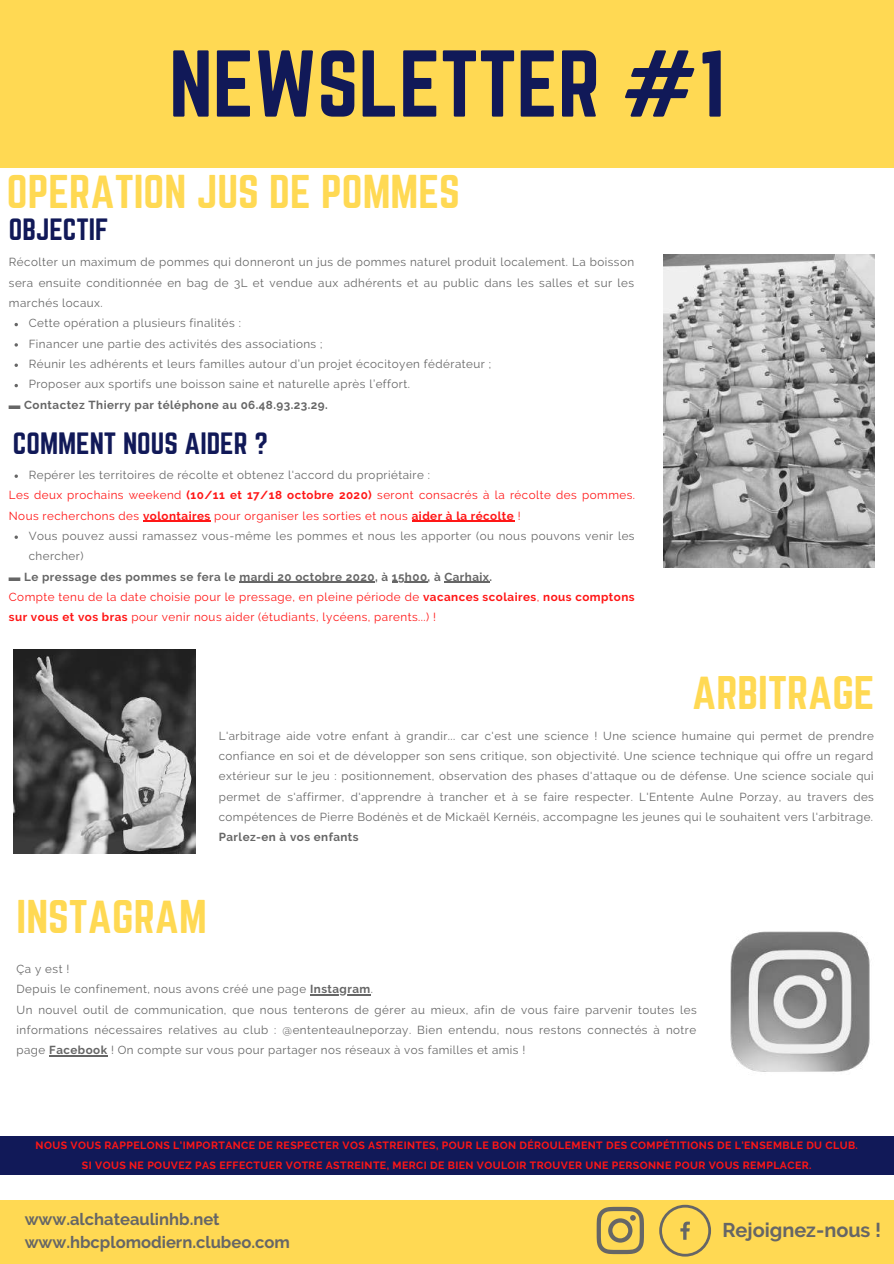
<style>
.page{position:relative;width:894px;height:1264px;background:#fff}
.page>*{position:absolute;margin:0;border:0;box-sizing:border-box;transform-origin:0 0}
.t1{font:82.8px "Norwester";color:#111958}
.t2{font:41.55px "Norwester";color:#ffd953}
.t3{font:41.4px "Norwester";color:#ffd953}
.t4{font:27px "Norwester";color:#111958}
.t5{font:700 19.8px "Raleway";color:#666}
.t6{font:700 16.5px/22.5px "Raleway";color:#666}
.t7{font:11.55px/20.2px "Raleway";letter-spacing:.04em;color:#666}
.t8{font:11.55px/20.2px "Raleway";letter-spacing:.04em;color:#ff1616}
.t9{font:700 11.55px "Raleway";letter-spacing:.04em;color:#666}
.t10{font:700 10.5px/20.2px "Raleway";letter-spacing:.04em;color:#ff1616;text-align:center}
.s1{color:#000}
.s2{font-family:"Liberation Serif"}
.s3{font-weight:700}
.s4{font-family:"Liberation Serif";font-weight:700;color:#666}
.s5{font-weight:700;color:#666}
</style>
<div class="page">
<div style="left:0;top:0;width:893px;height:168px;background:#ffd953"></div>
<img style="left:663px;top:254px;width:211px;height:313px">
<img style="left:13px;top:649px;width:183px;height:204px">
<svg style="left:15px;top:474px;width:3px;height:4px"></svg>
<svg style="left:15px;top:535px;width:3px;height:4px"></svg>
<hr style="left:143px;top:521px;width:68px;height:1px;background:#ff1616">
<hr style="left:411px;top:521px;width:103px;height:1px;background:#ff1616">
<hr style="left:239px;top:582px;width:136px;height:1px;background:#666">
<hr style="left:392px;top:582px;width:35px;height:1px;background:#666">
<hr style="left:444px;top:582px;width:45px;height:1px;background:#666">
<hr style="left:310px;top:994px;width:60px;height:1px;background:#666">
<hr style="left:49px;top:1055px;width:59px;height:1px;background:#666">
<img style="left:730px;top:931px;width:140px;height:141px">
<div style="left:0;top:1199px;width:893px;height:64px;background:#ffd953"></div>
<svg style="left:659px;top:1204px;width:51px;height:52px"></svg>
<svg style="left:596px;top:1206px;width:47px;height:48px"></svg>
<div style="left:0;top:1136px;width:893px;height:39px;background:#111958"></div>
<h1 class="t1" style="left:169px;top:44px;width:565px">NEWSLETTER #<span class="s1">5</span>1</h1>
<h2 class="t2" style="left:7px;top:171px;width:454px">OPERATION JUS DE POMMES</h2>
<h3 class="t4" style="left:9px;top:216px;width:101px">OBJECTIF</h3>
<p class="t7" style="left:9px;top:252px;width:626px;text-align:justify">Récolter un maximum de pommes qui donneront un jus de pommes naturel produit localement. La boisson sera ensuite conditionnée en bag de 3L et vendue aux adhérents et au public dans les salles et sur les marchés locaux.</p>
<p class="t7" style="left:29px;top:313px;width:464px">Cette opération a plusieurs finalités :<br>Financer une partie des activités des associations ;<br>Réunir les adhérents et leurs familles autour d’un projet écocitoyen fédérateur ; Proposer aux sportifs une boisson saine et naturelle après l’effort.</p>
<p class="t9" style="left:9px;top:398px;width:320px"><span class="s2">▬</span> Contactez Thierry par téléphone au 06.48.93.23.29.</p>
<h3 class="t4" style="left:13px;top:431px;width:256px">COMMENT NOUS AIDER ?</h3>
<p class="t7" style="left:29px;top:465px;width:403px">Repérer les territoires de récolte et obtenez l'accord du propriétaire :</p>
<p class="t8" style="left:9px;top:485px;width:627px">Les deux prochains weekend <span class="s3">(10/11 et 17/18 octobre 2020)</span> seront consacrés à la récolte des pommes.<br>Nous recherchons des <span class="s3">volontaires</span> pour organiser les sorties et nous <span class="s3">aider à la récolte</span> !</p>
<p class="t7" style="left:29px;top:526px;width:607px">Vous pouvez aussi ramassez vous-même les pommes et nous les apporter (ou nous pouvons venir les chercher)</p>
<p class="t8" style="left:9px;top:566px;width:627px"><span class="s4">▬</span> <span class="s5">Le pressage des pommes se fera le mardi 20 octobre 2020, à 15h00, à Carhaix.<br></span>Compte tenu de la date choisie pour le pressage, en pleine période de <span class="s3">vacances scolaires</span>, <span class="s3">nous comptons sur vous et vos bras</span> pour venir nous aider (étudiants, lycéens, parents...) !</p>
<h3 class="t3" style="left:691px;top:672px;width:184px">ARBITRAGE</h3>
<p class="t7" style="left:219px;top:725px;width:656px;text-align:justify">L'arbitrage aide votre enfant à grandir... car c'est une science ! Une science humaine qui permet de prendre confiance en soi et de développer son sens critique, son objectivité. Une science technique qui offre un regard extérieur sur le jeu : positionnement, observation des phases d'attaque ou de défense. Une science sociale qui permet de s'affirmer, d'apprendre à trancher et à se faire respecter. L'Entente Aulne Porzay, au travers des compétences de Pierre Bodénès et de Mickaël Kernéis, accompagne les jeunes qui le souhaitent vers l'arbitrage.</p>
<p class="t9" style="left:219px;top:830px;width:141px">Parlez-en à vos enfants</p>
<h3 class="t3" style="left:17px;top:896px;width:192px">INSTAGRAM</h3>
<p class="t7" style="left:17px;top:958px;width:681px">Ça y est !<br>Depuis le confinement, nous avons créé une page <span class="s3">Instagram</span>.<br>Un nouvel outil de communication, que nous tenterons de gérer au mieux, afin de vous faire parvenir toutes les informations nécessaires relatives au club : @ententeaulneporzay. Bien entendu, nous restons connectés à notre page <span class="s3">Facebook</span> ! On compte sur vous pour partager nos réseaux à vos familles et amis !</p>
<p class="t10" style="left:36px;top:1135px;width:823px">NOUS VOUS RAPPELONS L'IMPORTANCE DE RESPECTER VOS ASTREINTES, POUR LE BON DÉROULEMENT DES COMPÉTITIONS DE L'ENSEMBLE DU CLUB.<br>SI VOUS NE POUVEZ PAS EFFECTUER VOTRE ASTREINTE, MERCI DE BIEN VOULOIR TROUVER UNE PERSONNE POUR VOUS REMPLACER.</p>
<h3 class="t6" style="left:25px;top:1207px;width:266px">www.alchateaulinhb.net www.hbcplomodiern.clubeo.com</h3>
<h3 class="t5" style="left:722px;top:1217px;width:160px">Rejoignez-nous !</h3>
</div>
